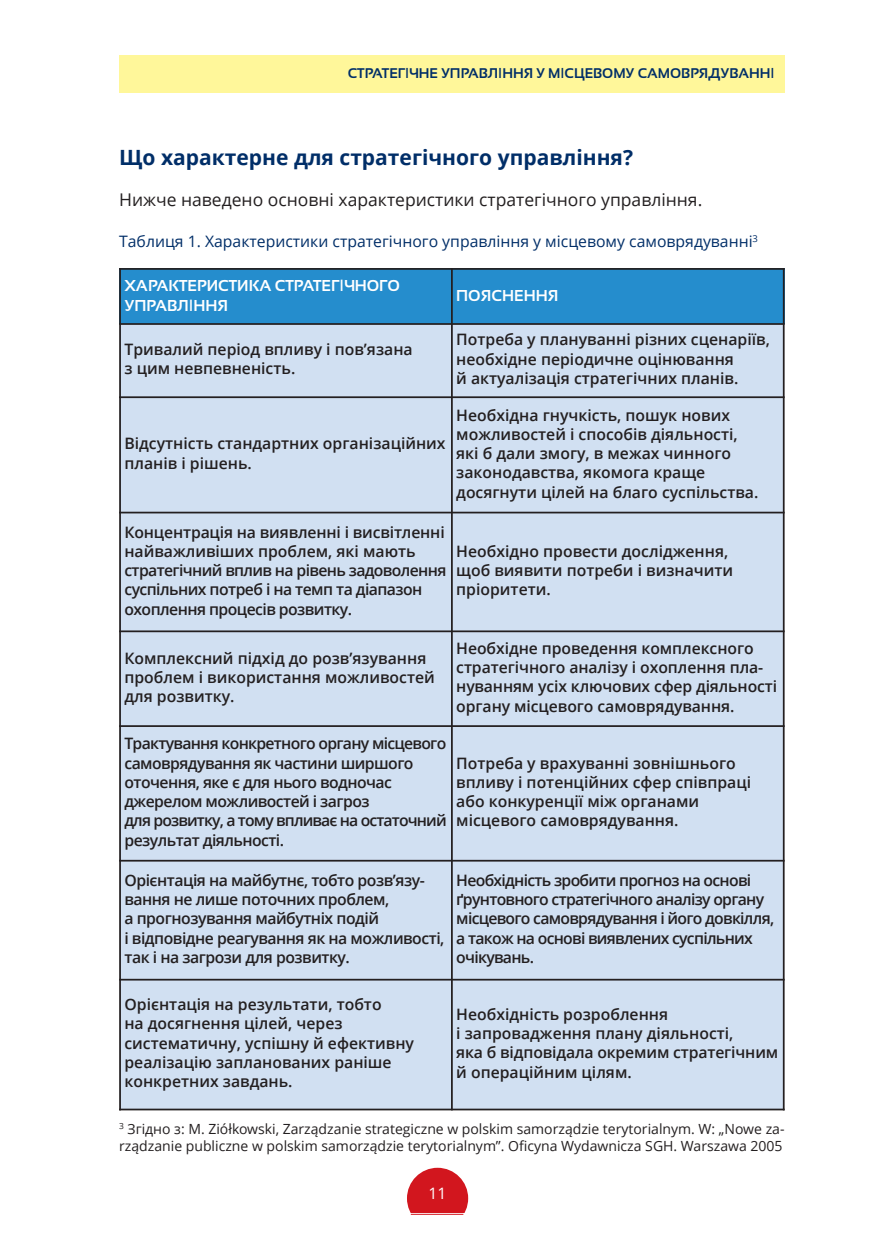
<style>
.page{position:relative;width:874px;height:1241px;background:#fff}
.page>*{position:absolute;margin:0;border:0;box-sizing:border-box;transform-origin:0 0}
.t1{font:700 21px "Open Sans";color:#002e68}
.t2{font:17.5px "Open Sans";color:#231f20}
.t3{font:600 15.75px/19.2px "Open Sans";color:#231f20}
.t4{font:600 15.75px/19.2px "Open Sans";letter-spacing:-.035em;color:#231f20}
.t5{font:600 15.75px/19.2px "Open Sans";letter-spacing:-.03em;color:#231f20}
.t6{font:600 15.75px/19.2px "Open Sans";letter-spacing:-.045em;color:#231f20}
.t7{font:15.75px "Open Sans";color:#002e68}
.t8{font:700 15.75px/19.2px "Sansation";color:#fff}
.t9{font:15.75px "Open Sans";color:#fff}
.t10{font:14px/17.5px "Open Sans";color:#231f20}
.t11{font:700 14px "Sansation";color:#002e68}
.s1{font-family:"Lucida Grande";font-weight:400}
</style>
<div class="page">
<div style="left:407px;top:1167px;width:61px;height:61px;background:#d2161e;border-radius:50%"></div>
<div style="left:392px;top:1212px;width:94px;height:19px;background:#fff"></div>
<hr style="left:410px;top:1213px;width:53px;height:1px;background:#d2161e">
<div style="left:119px;top:55px;width:665px;height:38px;background:#fff79a"></div>
<div style="left:119px;top:268px;width:332px;height:56px;background:#258dcd"></div>
<div style="left:451px;top:268px;width:333px;height:56px;background:#258dcd"></div>
<div style="left:121px;top:325px;width:330px;height:71px;background:#d1e0f2"></div>
<div style="left:452px;top:325px;width:330px;height:71px;background:#d1e0f2"></div>
<div style="left:121px;top:398px;width:330px;height:113px;background:#d1e0f2"></div>
<div style="left:452px;top:398px;width:330px;height:113px;background:#d1e0f2"></div>
<div style="left:121px;top:513px;width:330px;height:117px;background:#d1e0f2"></div>
<div style="left:452px;top:513px;width:330px;height:117px;background:#d1e0f2"></div>
<div style="left:121px;top:632px;width:330px;height:93px;background:#d1e0f2"></div>
<div style="left:452px;top:632px;width:330px;height:93px;background:#d1e0f2"></div>
<div style="left:121px;top:726px;width:330px;height:133px;background:#d1e0f2"></div>
<div style="left:452px;top:726px;width:330px;height:133px;background:#d1e0f2"></div>
<div style="left:121px;top:861px;width:330px;height:117px;background:#d1e0f2"></div>
<div style="left:452px;top:861px;width:330px;height:117px;background:#d1e0f2"></div>
<div style="left:121px;top:980px;width:330px;height:128px;background:#d1e0f2"></div>
<div style="left:452px;top:980px;width:330px;height:128px;background:#d1e0f2"></div>
<hr style="left:119px;top:268px;width:2px;height:842px;background:#231f20">
<hr style="left:451px;top:268px;width:1px;height:842px;background:#231f20">
<hr style="left:782px;top:268px;width:2px;height:842px;background:#231f20">
<hr style="left:119px;top:268px;width:665px;height:2px;background:#231f20">
<hr style="left:119px;top:323px;width:665px;height:2px;background:#231f20">
<hr style="left:119px;top:396px;width:665px;height:2px;background:#231f20">
<hr style="left:119px;top:511px;width:665px;height:2px;background:#231f20">
<hr style="left:119px;top:630px;width:665px;height:2px;background:#231f20">
<hr style="left:119px;top:725px;width:665px;height:1px;background:#231f20">
<hr style="left:119px;top:859px;width:665px;height:2px;background:#231f20">
<hr style="left:119px;top:978px;width:665px;height:2px;background:#231f20">
<hr style="left:119px;top:1108px;width:665px;height:2px;background:#231f20">
<p class="t11" style="left:347px;top:66px;width:428px">СТРАТЕГ<span class="s1">І</span>ЧНЕ УПРАВЛ<span class="s1">І</span>ННЯ У М<span class="s1">І</span>СЦЕВОМУ САМОВРЯДУВАНН<span class="s1">І</span></p>
<h1 class="t1" style="left:119px;top:142px;width:515px">Що характерне для стратегічного управління?</h1>
<p class="t2" style="left:119px;top:187px;width:584px">Нижче наведено основні характеристики стратегічного управління.</p>
<p class="t7" style="left:119px;top:230px;width:640px">Таблиця 1. Характеристики стратегічного управління у місцевому самоврядуванні<sup>3</sup></p>
<p class="t8" style="left:124px;top:276px;width:277px">ХАРАКТЕРИСТИКА СТРАТЕГ<span class="s1">І</span>ЧНОГО<br>УПРАВЛ<span class="s1">І</span>ННЯ</p>
<p class="t8" style="left:456px;top:285px;width:103px">ПОЯСНЕННЯ</p>
<p class="t3" style="left:124px;top:339px;width:289px">Тривалий період впливу і пов’язана з цим невпевненість.</p>
<p class="t3" style="left:456px;top:330px;width:315px">Потреба у плануванні різних сценаріїв, необхідне періодичне оцінювання<br>й актуалізація стратегічних планів.</p>
<p class="t3" style="left:124px;top:433px;width:322px">Відсутність стандартних організаційних планів і рішень.</p>
<p class="t4" style="left:124px;top:521px;width:323px">Концентрація на виявленні і висвітленні найважливіших проблем, які мають стратегічний вплив на рівень задоволення суспільних потреб і на темп та діапазон охоплення процесів розвитку.</p>
<p class="t3" style="left:456px;top:404px;width:303px">Необхідна гнучкість, пошук нових можливостей і способів діяльності, які б дали змогу, в межах чинного законодавства, якомога краще досягнути цілей на благо суспільства.</p>
<p class="t3" style="left:456px;top:541px;width:278px">Необхідно провести дослідження, щоб виявити потреби і визначити пріоритети.</p>
<p class="t3" style="left:124px;top:647px;width:312px">Комплексний підхід до розв’язування проблем і використання можливостей для розвитку.</p>
<p class="t3" style="left:456px;top:638px;width:322px">Необхідне проведення комплексного стратегічного аналізу і охоплення пла&shy;нуванням усіх ключових сфер діяльності органу місцевого самоврядування.</p>
<p class="t4" style="left:124px;top:733px;width:323px">Трактування конкретного органу місцевого самоврядування як частини ширшого оточення, яке є для нього водночас джерелом можливостей і загроз<br>для розвитку, а тому впливає на остаточний результат діяльності.</p>
<p class="t3" style="left:456px;top:752px;width:296px">Потреба у врахуванні зовнішнього впливу і потенційних сфер співпраці або конкуренції між органами місцевого самоврядування.</p>
<p class="t5" style="left:124px;top:869px;width:321px">Орієнтація на майбутнє, тобто розв’язу&shy;вання не лише поточних проблем,<br>а прогнозування майбутніх подій<br>і відповідне реагування як на можливості, так і на загрози для розвитку.</p>
<p class="t6" style="left:456px;top:869px;width:319px">Необхідність зробити прогноз на основі ґрунтовного стратегічного аналізу органу місцевого самоврядування і його довкілля, а також на основі виявлених суспільних очікувань.</p>
<p class="t3" style="left:124px;top:994px;width:291px">Орієнтація на результати, тобто<br>на досягнення цілей, через систематичну, успішну й ефективну реалізацію запланованих раніше конкретних завдань.</p>
<p class="t3" style="left:456px;top:1003px;width:323px">Необхідність розроблення<br>і запровадження плану діяльності,<br>яка б відповідала окремим стратегічним й операційним цілям.</p>
<p class="t10" style="left:119px;top:1119px;width:666px"><sup>3</sup> Згідно з: M. Ziółkowski, Zarządzanie strategiczne w polskim samorządzie terytorialnym. W: „Nowe za&shy;rządzanie publiczne w polskim samorządzie terytorialnym”. Oficyna Wydawnicza SGH. Warszawa 2005</p>
<p class="t9" style="left:428px;top:1182px;width:20px">11</p>
</div>
